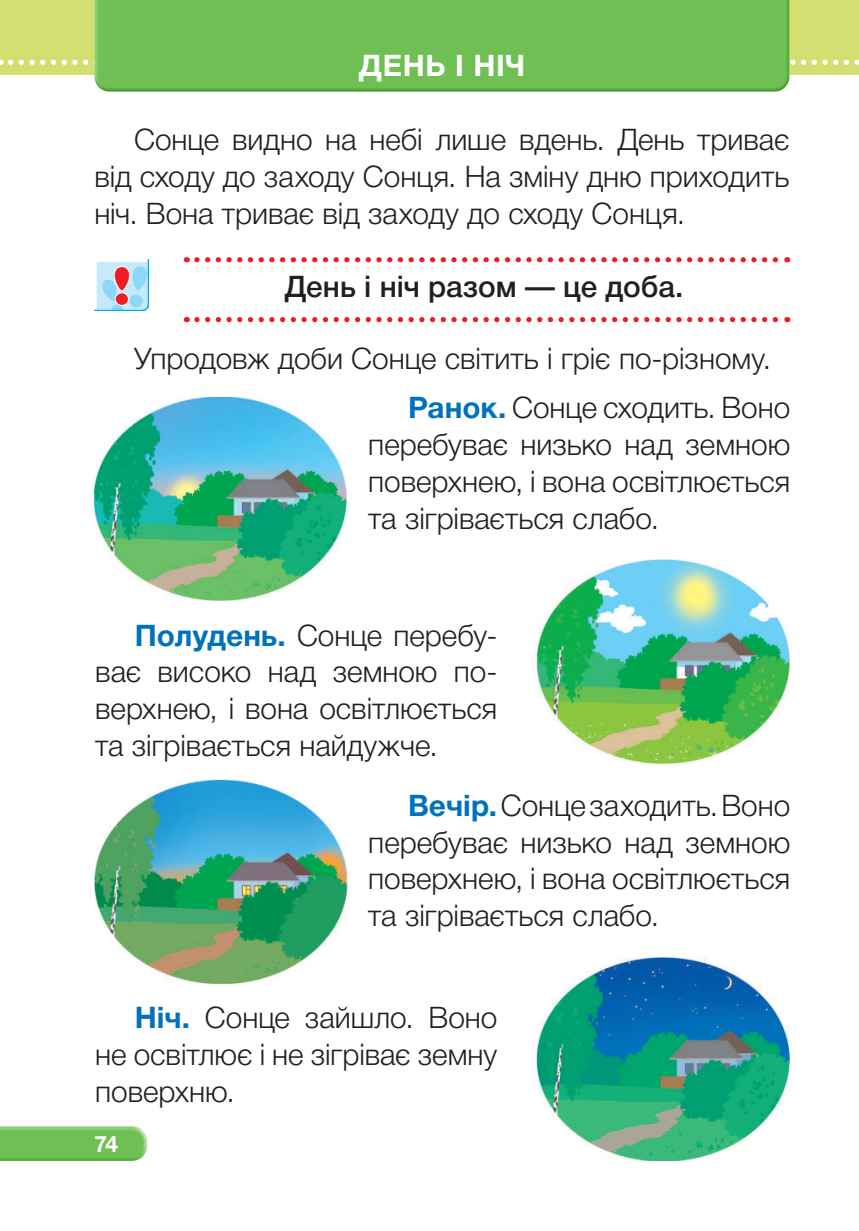
<style>
.page{position:relative;width:859px;height:1231px;background:#fff}
.page>*{position:absolute;margin:0;border:0;box-sizing:border-box;transform-origin:0 0}
.t1{font:300 29.75px/36.8px "Helvetica Neue Cyr";color:#231f20;text-align:justify}
.t2{font:500 29.75px "Helvetica Neue Cyr";color:#231f20}
.t3{font:700 29.75px "Helvetica Neue Cyr";letter-spacing:.02em;color:#fff}
.t4{font:700 22.75px "Helvetica Neue Cyr";color:#fff}
.s1{font-weight:700;color:#0072bc}
</style>
<div class="page">
<div style="left:0;top:0;width:858px;height:74px;background:#d3e071"></div>
<div style="left:0;top:1123px;width:150px;height:39px;background:#fff;opacity:.75"></div>
<div style="left:0;top:1123px;width:143px;height:39px;background:#6fbf54;opacity:.75"></div>
<svg style="left:11px;top:60px;width:848px;height:5px"></svg>
<div style="left:92px;top:0;width:698px;height:92px;background:#6fbf54"></div>
<svg style="left:197px;top:257px;width:590px;height:5px"></svg>
<svg style="left:197px;top:317px;width:590px;height:5px"></svg>
<img style="left:94px;top:259px;width:55px;height:52px">
<img style="left:90px;top:397px;width:259px;height:203px">
<img style="left:535px;top:560px;width:255px;height:203px">
<img style="left:93px;top:779px;width:258px;height:204px">
<img style="left:533px;top:957px;width:258px;height:203px">
<p class="t3" style="left:359px;top:49px;width:167px">ДЕНЬ І НІЧ</p>
<p class="t1" style="left:94px;top:122px;width:696px;text-indent:40px">Сонце видно на небі лише вдень. День триває від сходу до заходу Сонця. На зміну дню приходить ніч. Вона триває від заходу до сходу Сонця.</p>
<p class="t2" style="left:285px;top:270px;width:400px">День і ніч разом — це доба.</p>
<p class="t1" style="left:134px;top:340px;width:638px">Упродовж доби Сонце світить і гріє по-різному.</p>
<p class="t1" style="left:368px;top:390px;width:423px;text-indent:40px"><span class="s1">Ранок.</span> Сонце сходить. Воно перебуває низько над земною поверхнею, і вона освітлюється та зігрівається слабо.</p>
<p class="t1" style="left:95px;top:617px;width:403px;text-indent:40px"><span class="s1">Полудень.</span> Сонце перебу&shy;ває високо над земною по&shy;верхнею, і вона освітлюється та зігрівається найдужче.</p>
<p class="t1" style="left:368px;top:787px;width:423px;text-indent:40px"><span class="s1">Вечір.</span> Сонце заходить. Воно перебуває низько над земною поверхнею, і вона освітлюється та зігрівається слабо.</p>
<p class="t1" style="left:95px;top:999px;width:403px;text-indent:40px"><span class="s1">Ніч.</span> Сонце зайшло. Воно не освітлює і не зігріває земну поверхню.</p>
<p class="t4" style="left:94px;top:1130px;width:25px">74</p>
</div>
